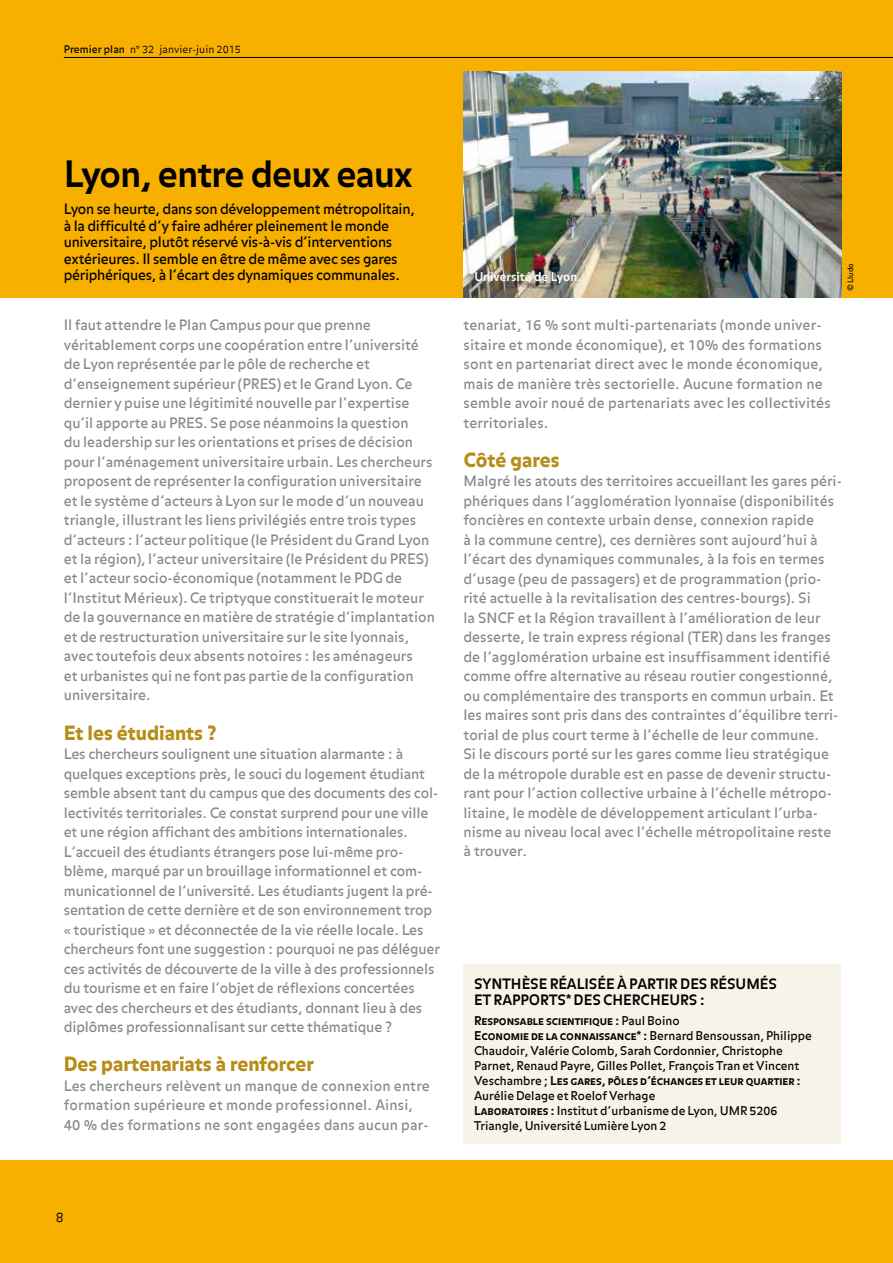
<style>
.page{position:relative;width:893px;height:1263px;background:#fff}
.page>*{position:absolute;margin:0;border:0;box-sizing:border-box;transform-origin:0 0}
.t1{font:700 36px "Balance";letter-spacing:-.02em;color:#000}
.t2{font:900 19.5px "Balance";color:#b68d16}
.t3{font:14.25px/19.5px "Balance";color:#87888a}
.t4{font:14.25px/16.5px "Balance";letter-spacing:-.02em;color:#000}
.t5{font:700 14.25px/16.5px "Balance";color:#000}
.t6{font:300 13.5px "Balance";color:#000}
.t7{font:12px/15px "Balance";color:#000}
.t8{font:12px/15px "Balance Bold Caps";color:#000}
.t9{font:700 12px "Balance";color:#fff}
.t10{font:300 10.5px "Balance";color:#000}
.t11{font:7.5px "Balance";color:#000}
.s1{font-weight:400}
.s2{font-family:"Balance"}
.s3{font-family:"Balance Bold Caps"}
</style>
<div class="page">
<div style="left:0;top:0;width:893px;height:298px;background:#f8b000"></div>
<div style="left:0;top:1161px;width:893px;height:102px;background:#f8b000"></div>
<hr style="left:64px;top:57px;width:829px;height:1px;background:#000">
<div style="left:463px;top:964px;width:378px;height:180px;background:#f8f3e8"></div>
<img style="left:463px;top:71px;width:379px;height:227px">
<p class="t10" style="left:64px;top:43px;width:179px"><span class="s1">Premier plan</span> n° 32 janvier-juin 2015</p>
<h1 class="t1" style="left:64px;top:153px;width:350px">Lyon, entre deux eaux</h1>
<p class="t4" style="left:64px;top:202px;width:353px">Lyon se heurte, dans son développement métropolitain, à la difficulté d’y faire adhérer pleinement le monde universitaire, plutôt réservé vis-à-vis d’interventions extérieures. Il semble en être de même avec ses gares périphériques, à l’écart des dynamiques communales.</p>
<p class="t3" style="left:64px;top:316px;width:373px">Il faut attendre le Plan Campus pour que prenne véritablement corps une coopération entre l’université de Lyon représentée par le pôle de recherche et d’enseignement supérieur (PRES) et le Grand Lyon. Ce dernier y puise une légitimité nouvelle par l’expertise qu’il apporte au PRES. Se pose néanmoins la question<br>du leadership sur les orientations et prises de décision pour l’aménagement universitaire urbain. Les chercheurs proposent de représenter la configuration universitaire et le système d’acteurs à Lyon sur le mode d’un nouveau triangle, illustrant les liens privilégiés entre trois types d’acteurs : l’acteur politique (le Président du Grand Lyon et la région), l’acteur universitaire (le Président du PRES) et l’acteur socio-économique (notamment le PDG de l’Institut Mérieux). Ce triptyque constituerait le moteur de la gouvernance en matière de stratégie d’implantation et de restructuration universitaire sur le site lyonnais, avec toutefois deux absents notoires : les aménageurs<br>et urbanistes qui ne font pas partie de la configuration universitaire.</p>
<h2 class="t2" style="left:64px;top:721px;width:154px">Et les étudiants ?</h2>
<p class="t3" style="left:64px;top:745px;width:378px">Les chercheurs soulignent une situation alarmante : à quelques exceptions près, le souci du logement étudiant semble absent tant du campus que des documents des col&shy;lectivités territoriales. Ce constat surprend pour une ville et une région affichant des ambitions internationales.<br>L’accueil des étudiants étrangers pose lui-même pro&shy;blème, marqué par un brouillage informationnel et com&shy;municationnel de l’université. Les étudiants jugent la pré&shy;sentation de cette dernière et de son environnement trop « touristique » et déconnectée de la vie réelle locale. Les chercheurs font une suggestion : pourquoi ne pas déléguer ces activités de découverte de la ville à des professionnels du tourisme et en faire l’objet de réflexions concertées avec des chercheurs et des étudiants, donnant lieu à des diplômes professionnalisant sur cette thématique ?</p>
<h2 class="t2" style="left:64px;top:1053px;width:252px">Des partenariats à renforcer</h2>
<p class="t3" style="left:64px;top:1076px;width:368px">Les chercheurs relèvent un manque de connexion entre formation supérieure et monde professionnel. Ainsi,<br>40 % des formations ne sont engagées dans aucun par-</p>
<p class="t9" style="left:474px;top:270px;width:108px">Université de Lyon.</p>
<p class="t11" style="left:846px;top:291px;width:29px;rotate:-90deg">© Lludo</p>
<p class="t3" style="left:463px;top:316px;width:369px">tenariat, 16 % sont multi-partenariats (monde univer&shy;sitaire et monde économique), et 10% des formations sont en partenariat direct avec le monde économique, mais de manière très sectorielle. Aucune formation ne semble avoir noué de partenariats avec les collectivités territoriales.</p>
<h2 class="t2" style="left:463px;top:448px;width:98px">Côté gares</h2>
<p class="t3" style="left:463px;top:472px;width:380px">Malgré les atouts des territoires accueillant les gares péri&shy;phériques dans l’agglomération lyonnaise (disponibilités foncières en contexte urbain dense, connexion rapide<br>à la commune centre), ces dernières sont aujourd’hui à l’écart des dynamiques communales, à la fois en termes d’usage (peu de passagers) et de programmation (prio&shy;rité actuelle à la revitalisation des centres-bourgs). Si<br>la SNCF et la Région travaillent à l’amélioration de leur desserte, le train express régional (TER) dans les franges de l’agglomération urbaine est insuffisamment identifié comme offre alternative au réseau routier congestionné, ou complémentaire des transports en commun urbain. Et les maires sont pris dans des contraintes d’équilibre terri&shy;torial de plus court terme à l’échelle de leur commune.<br>Si le discours porté sur les gares comme lieu stratégique de la métropole durable est en passe de devenir structu&shy;rant pour l’action collective urbaine à l’échelle métropo&shy;litaine, le modèle de développement articulant l’urba&shy;nisme au niveau local avec l’échelle métropolitaine reste à trouver.</p>
<p class="t5" style="left:474px;top:976px;width:304px">SYNTHÈSE RÉALISÉE À PARTIR DES RÉSUMÉS<br>ET RAPPORTS* DES CHERCHEURS :</p>
<p class="t8" style="left:474px;top:1013px;width:339px">Responsable scientifique : <span class="s2">Paul Boino<br></span>Economie de la connaissance* : <span class="s2">Bernard Bensoussan, Philippe</span></p>
<p class="t7" style="left:474px;top:1043px;width:327px">Chaudoir, Valérie Colomb, Sarah Cordonnier, Christophe<br>Parnet, Renaud Payre, Gilles Pollet, François Tran et Vincent</p>
<p class="t8" style="left:474px;top:1073px;width:328px"><span class="s2">Veschambre ;</span> Les gares, pôles d’échanges et leur quartier :</p>
<p class="t7" style="left:474px;top:1088px;width:305px">Aurélie Delage et Roelof Verhage<br><span class="s3">Laboratoires :</span> Institut d’urbanisme de Lyon, UMR 5206<br>Triangle, Université Lumière Lyon 2</p>
<p class="t6" style="left:56px;top:1209px;width:9px">8</p>
</div>
